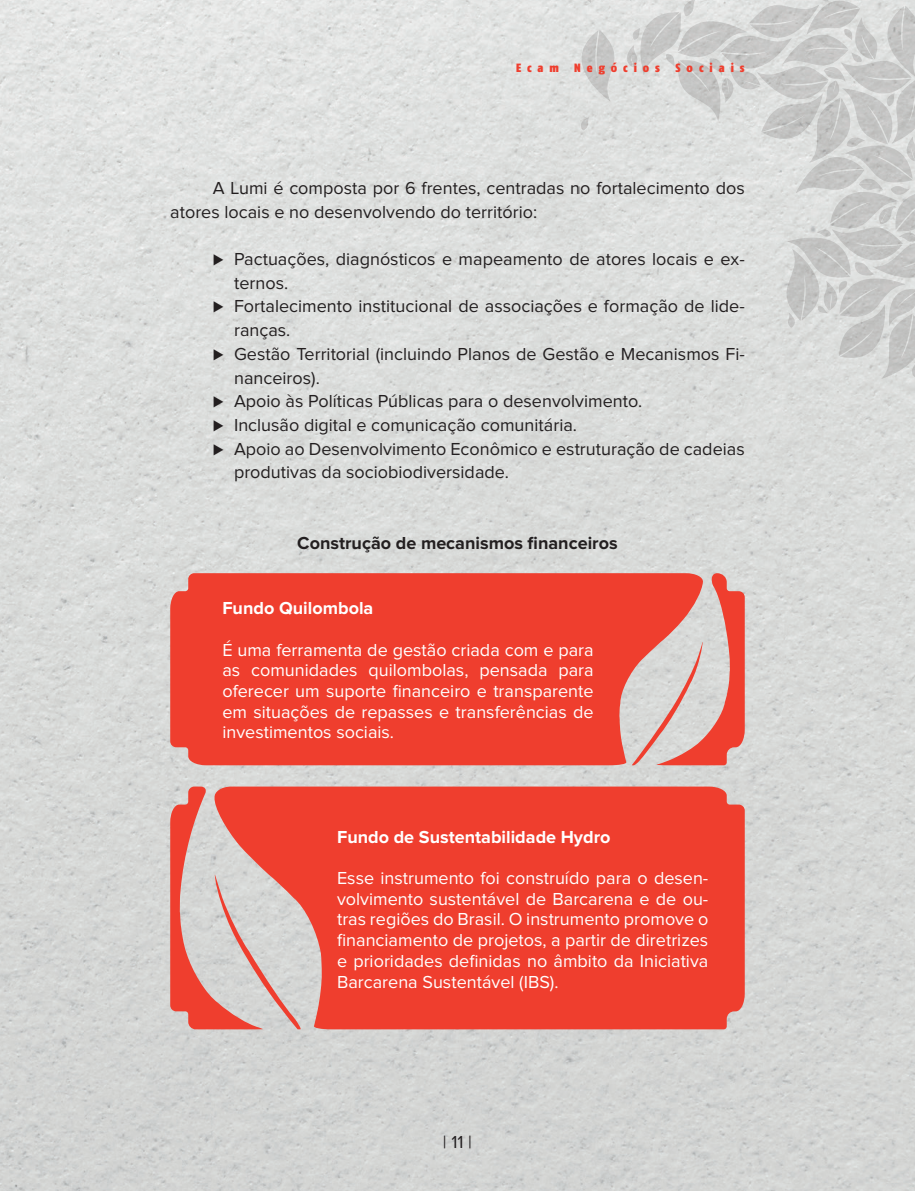
<style>
.page{position:relative;width:915px;height:1191px;background:#fff}
.page>*{position:absolute;margin:0;border:0;box-sizing:border-box;transform-origin:0 0}
.TEXTO{font:18px/23.7px "Proxima Nova";color:#231f20}
.TEXTO_SEM_RECUO{font:18px/20.7px "Proxima Nova";color:#fff;text-align:justify}
.TEXTO_SEM_RECUO-2{font:700 18px "Proxima Nova";color:#fff}
.TEXTO-2{font:700 18px "Proxima Nova";color:#231f20}
.TITULO{font:900 12px "Fago Co";letter-spacing:.5em;color:#ef3e2e}
</style>
<div class="page">
<img style="left:0;top:0;width:914px;height:1191px">
<svg style="left:170px;top:573px;width:574px;height:192px;background:#eb5143"></svg>
<svg style="left:170px;top:786px;width:574px;height:243px;background:#ea5648"></svg>
<svg style="left:579px;top:30px;width:36px;height:71px;background:#d1d1d0"></svg>
<svg style="left:580px;top:117px;width:8px;height:13px"></svg>
<svg style="left:582px;top:0;width:9px;height:3px"></svg>
<svg style="left:623px;top:0;width:291px;height:379px;background:#d5d6d5"></svg>
<p class="TITULO" style="left:516px;top:61px;width:44px">Ecam</p>
<p class="TITULO" style="left:574px;top:61px;width:87px">Negócios</p>
<p class="TITULO" style="left:675px;top:61px;width:71px">Sociais</p>
<p class="TEXTO" style="left:170px;top:177px;width:576px;text-indent:43px">A Lumi é composta por 6 frentes, centradas no fortalecimento dos atores locais e no desenvolvendo do território:</p>
<p class="TEXTO" style="left:234px;top:248px;width:512px;text-indent:-21px">⊲ Pactuações, diagnósticos e mapeamento de atores locais e ex&shy;ternos.</p>
<p class="TEXTO" style="left:234px;top:295px;width:512px;text-indent:-21px">⊲ Fortalecimento institucional de associações e formação de lide&shy;ranças.</p>
<p class="TEXTO" style="left:234px;top:343px;width:512px;text-indent:-21px">⊲ Gestão Territorial (incluindo Planos de Gestão e Mecanismos Fi&shy;nanceiros).</p>
<p class="TEXTO" style="left:213px;top:390px;width:431px">⊲ Apoio às Políticas Públicas para o desenvolvimento.</p>
<p class="TEXTO" style="left:213px;top:414px;width:365px">⊲ Inclusão digital e comunicação comunitária.</p>
<p class="TEXTO" style="left:234px;top:437px;width:512px;text-indent:-21px">⊲ Apoio ao Desenvolvimento Econômico e estruturação de cadeias produtivas da sociobiodiversidade.</p>
<p class="TEXTO-2" style="left:297px;top:535px;width:322px">Construção de mecanismos financeiros</p>
<p class="TEXTO_SEM_RECUO-2" style="left:222px;top:600px;width:152px">Fundo Quilombola</p>
<p class="TEXTO_SEM_RECUO" style="left:222px;top:640px;width:373px">É uma ferramenta de gestão criada com e para as comunidades quilombolas, pensada para oferecer um suporte financeiro e transparente em situações de repasses e transferências de investimentos sociais.</p>
<p class="TEXTO_SEM_RECUO-2" style="left:337px;top:828px;width:275px">Fundo de Sustentabilidade Hydro</p>
<p class="TEXTO_SEM_RECUO" style="left:337px;top:868px;width:372px">Esse instrumento foi construído para o desen&shy;volvimento sustentável de Barcarena e de ou&shy;tras regiões do Brasil. O instrumento promove o financiamento de projetos, a partir de diretrizes e prioridades definidas no âmbito da Iniciativa Barcarena Sustentável (IBS).</p>
<p class="TEXTO" style="left:443px;top:1131px;width:31px">| 11 |</p>
</div>
